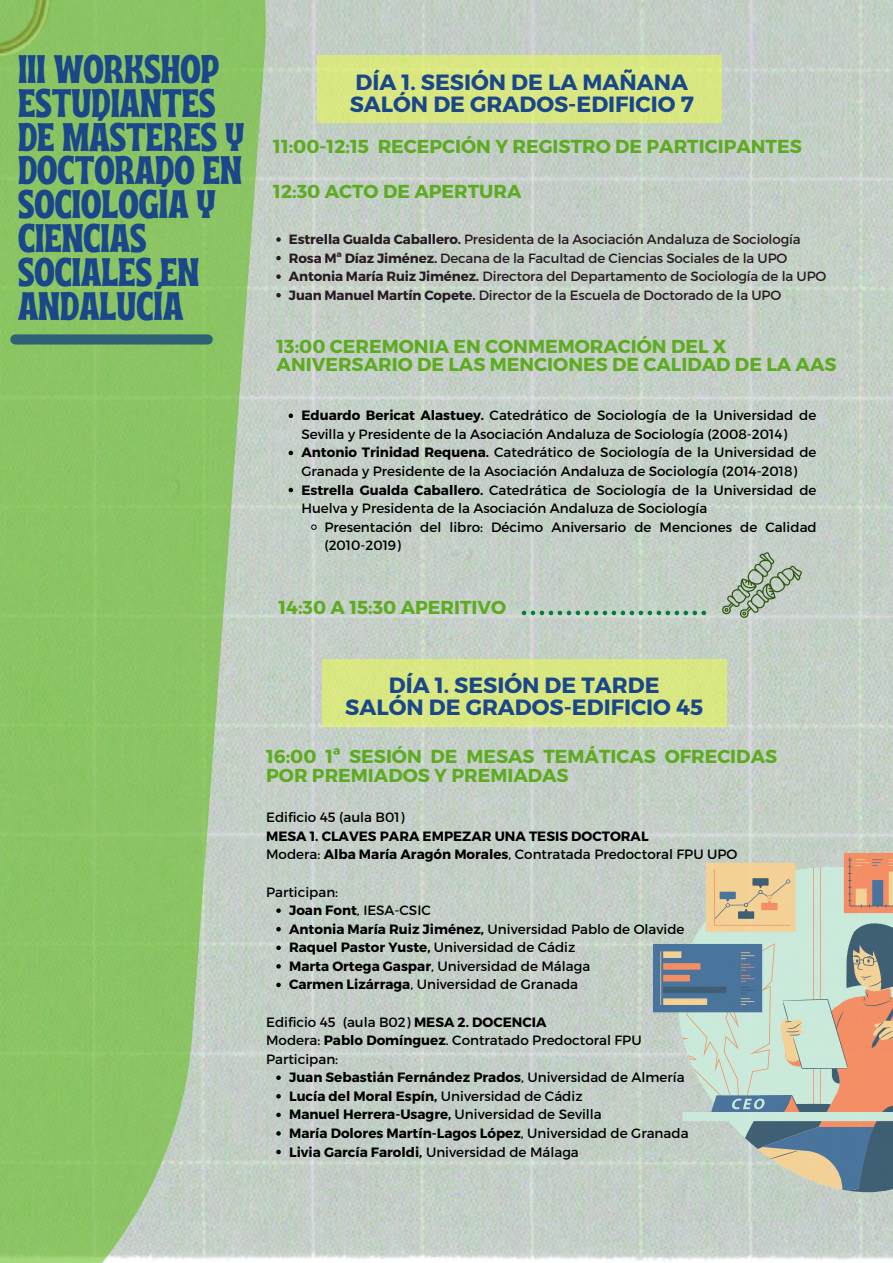
<style>
.page{position:relative;width:893px;height:1263px;background:#fff}
.page>*{position:absolute;margin:0;border:0;box-sizing:border-box;transform-origin:0 0}
.t1{font:39.83px/33.8px "Ayr Tropika Island Int";color:#1a4789}
.t2{font:700 22.05px/21.9px "Montserrat";color:#1a4789}
.t3{font:700 18.75px/18.6px "Montserrat";color:#5eab23}
.t4{font:13.5px/18.6px "Montserrat";color:#000}
.t5{font:700 13.5px/18.6px "Montserrat";color:#000}
.t6{font:13.42px/18.6px "Montserrat";letter-spacing:-.01em;color:#281c22}
.s1{font-weight:700}
.s2{font-weight:400}
</style>
<div class="page">
<img style="left:266px;top:0;width:627px;height:1261px">
<svg style="left:0;top:0;width:266px;height:1263px;background:#95c675"></svg>
<div style="left:15px;top:334px;width:193px;height:10px;background:#2e6173"></div>
<svg style="left:522px;top:611px;width:184px;height:4px"></svg>
<svg style="left:653px;top:859px;width:10px;height:331px;background:#acbcbd"></svg>
<svg style="left:663px;top:857px;width:230px;height:335px;background:#b6baad"></svg>
<svg style="left:721px;top:552px;width:81px;height:66px;background:#afbdad"></svg>
<svg style="left:276px;top:908px;width:5px;height:5px"></svg>
<svg style="left:276px;top:927px;width:5px;height:4px"></svg>
<svg style="left:276px;top:945px;width:5px;height:5px"></svg>
<svg style="left:276px;top:964px;width:5px;height:4px"></svg>
<svg style="left:276px;top:983px;width:5px;height:4px"></svg>
<svg style="left:276px;top:1075px;width:5px;height:5px"></svg>
<svg style="left:276px;top:1094px;width:5px;height:4px"></svg>
<svg style="left:276px;top:1112px;width:5px;height:5px"></svg>
<svg style="left:276px;top:1131px;width:5px;height:5px"></svg>
<svg style="left:276px;top:1150px;width:5px;height:4px"></svg>
<svg style="left:288px;top:413px;width:5px;height:5px"></svg>
<svg style="left:288px;top:451px;width:5px;height:4px"></svg>
<svg style="left:288px;top:488px;width:5px;height:4px"></svg>
<svg style="left:311px;top:524px;width:6px;height:6px"></svg>
<svg style="left:276px;top:237px;width:5px;height:5px"></svg>
<svg style="left:276px;top:256px;width:5px;height:4px"></svg>
<svg style="left:276px;top:274px;width:5px;height:5px"></svg>
<svg style="left:276px;top:293px;width:5px;height:4px"></svg>
<div style="left:317px;top:56px;width:404px;height:67px;background:#d9e782"></div>
<div style="left:322px;top:659px;width:404px;height:68px;background:#dae782"></div>
<h1 class="t1" style="left:18px;top:48px;width:228px">III WORKSHOP<br>ESTUDIANTES<br>DE MÁSTERES Y<br>DOCTORADO EN<br>SOCIOLOGÍA Y<br>CIENCIAS<br>SOCIALES EN<br>ANDALUCÍA</h1>
<h2 class="t2" style="left:350px;top:70px;width:345px">DÍA 1. SESIÓN DE LA MAÑANA<br>SALÓN DE GRADOS-EDIFICIO 7</h2>
<h3 class="t3" style="left:273px;top:136px;width:530px">11:00-12:15 RECEPCIÓN Y REGISTRO DE PARTICIPANTES</h3>
<h3 class="t3" style="left:273px;top:181px;width:250px">12:30 ACTO DE APERTURA</h3>
<p class="t6" style="left:289px;top:229px;width:539px"><span class="s1">Estrella Gualda Caballero.</span> Presidenta de la Asociación Andaluza de Sociología <span class="s1">Rosa Mª Díaz Jiménez.</span> Decana de la Facultad de Ciencias Sociales de la UPO <span class="s1">Antonia María Ruiz Jiménez.</span> Directora del Departamento de Sociología de la UPO <span class="s1">Juan Manuel Martín Copete.</span> Director de la Escuela de Doctorado de la UPO</p>
<h3 class="t3" style="left:276px;top:336px;width:561px">13:00 CEREMONIA EN CONMEMORACIÓN DEL X<br>ANIVERSARIO DE LAS MENCIONES DE CALIDAD DE LA AAS</h3>
<p class="t4" style="left:301px;top:405px;width:516px"><span class="s1">Eduardo Bericat Alastuey.</span> Catedrático de Sociología de la Universidad de Sevilla y Presidente de la Asociación Andaluza de Sociología (2008-2014)<br><span class="s1">Antonio Trinidad Requena.</span> Catedrático de Sociología de la Universidad de Granada y Presidente de la Asociación Andaluza de Sociología (2014-2018)<br><span class="s1">Estrella Gualda Caballero.</span> Catedrática de Sociología de la Universidad de Huelva y Presidenta de la Asociación Andaluza de Sociología</p>
<p class="t4" style="left:324px;top:517px;width:494px">Presentación del libro: Décimo Aniversario de Menciones de Calidad (2010-2019)</p>
<h3 class="t3" style="left:278px;top:597px;width:229px">14:30 A 15:30 APERITIVO</h3>
<h2 class="t2" style="left:345px;top:673px;width:359px;text-align:center">DÍA 1. SESIÓN DE TARDE<br>SALÓN DE GRADOS-EDIFICIO 45</h2>
<h3 class="t3" style="left:266px;top:746px;width:512px">16:00 1ª SESIÓN DE MESAS TEMÁTICAS OFRECIDAS<br>POR PREMIADOS Y PREMIADAS</h3>
<p class="t4" style="left:266px;top:807px;width:140px">Edificio 45 (aula B01)</p>
<p class="t5" style="left:266px;top:826px;width:473px">MESA 1. CLAVES PARA EMPEZAR UNA TESIS DOCTORAL<br><span class="s2">Modera:</span> Alba María Aragón Morales<span class="s2">, Contratada Predoctoral FPU UPO</span></p>
<p class="t4" style="left:266px;top:882px;width:73px">Participan:</p>
<p class="t4" style="left:289px;top:900px;width:397px"><span class="s1">Joan Font</span>, IESA-CSIC<br><span class="s1">Antonia María Ruiz Jiménez,</span> Universidad Pablo de Olavide <span class="s1">Raquel Pastor Yuste,</span> Universidad de Cádiz<br><span class="s1">Marta Ortega Gaspar</span>, Universidad de Málaga<br><span class="s1">Carmen Lizárraga</span>, Universidad de Granada</p>
<p class="t4" style="left:266px;top:1012px;width:377px">Edificio 45 (aula B02) <span class="s1">MESA 2. DOCENCIA<br></span>Modera: <span class="s1">Pablo Domínguez</span>. Contratado Predoctoral FPU<br>Participan:</p>
<p class="t5" style="left:289px;top:1067px;width:401px">Juan Sebastián Fernández Prados<span class="s2">, Universidad de Almería </span>Lucía del Moral Espín, <span class="s2">Universidad de Cádiz<br></span>Manuel Herrera-Usagre, <span class="s2">Universidad de Sevilla<br></span>María Dolores Martín-Lagos López<span class="s2">, Universidad de Granada </span>Livia García Faroldi, <span class="s2">Universidad de Málaga</span></p>
</div>
